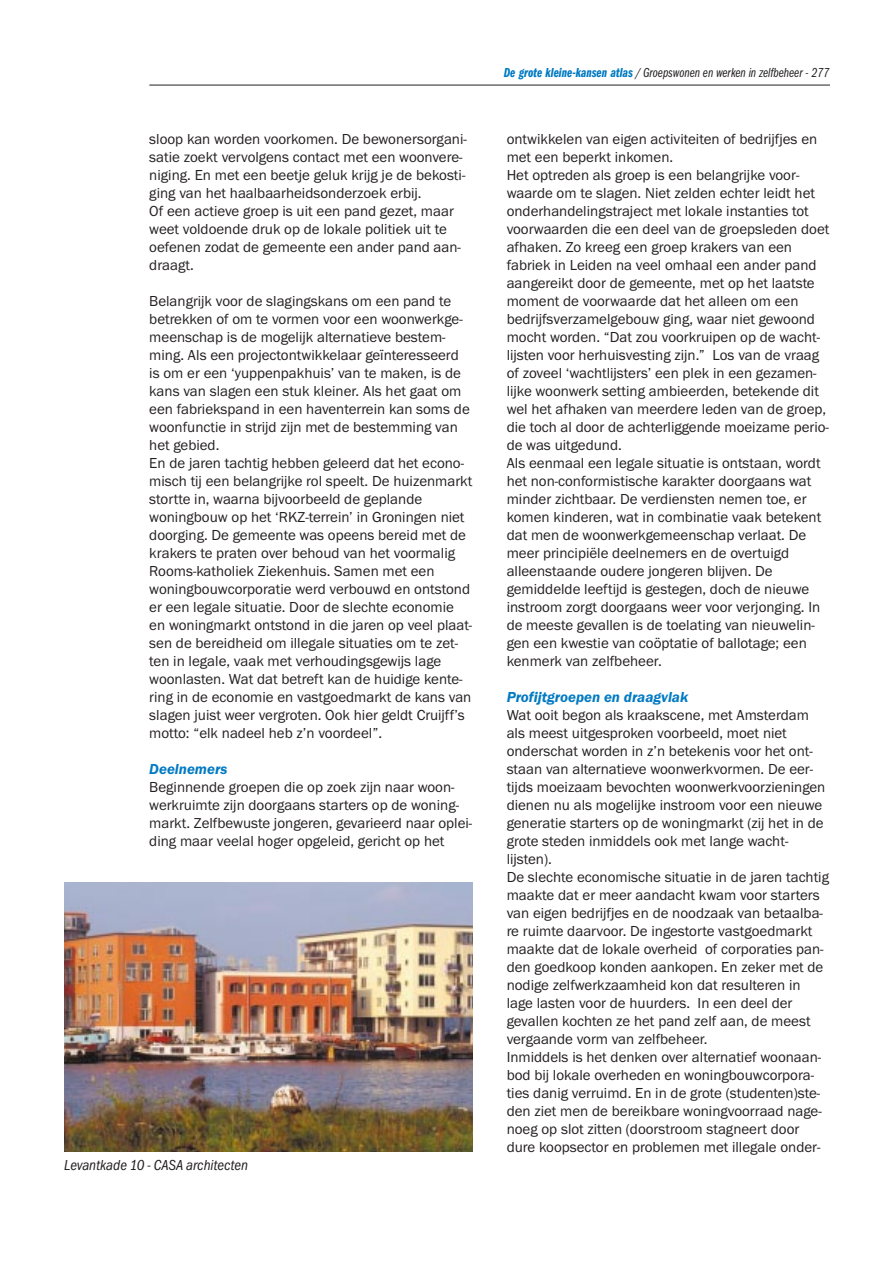
<style>
.page{position:relative;width:893px;height:1262px;background:#fff}
.page>*{position:absolute;margin:0;border:0;box-sizing:border-box;transform-origin:0 0}
.t1{font:15px/18px "Franklin Gothic Itc T";color:#231f20}
.t2{font:italic 600 15px "Franklin Gothic Itc T";color:#007ac2}
.t3{font:italic condensed 15px "Franklin Gothic Itc T";color:#231f20}
.t4{font:italic extra-condensed 13.5px "Franklin Gothic Itc T";color:#231f20}
.s1{font-weight:600;color:#007ac2}
</style>
<div class="page">
<hr style="left:149px;top:85px;width:681px;height:1px;background:#231f20">
<img style="left:64px;top:882px;width:408px;height:270px">
<p class="t1" style="left:149px;top:131px;width:319px">sloop kan worden voorkomen. De bewonersorgani&shy;satie zoekt vervolgens contact met een woonvere&shy;niging. En met een beetje geluk krijg je de bekosti&shy;ging van het haalbaarheidsonderzoek erbij.<br>Of een actieve groep is uit een pand gezet, maar weet voldoende druk op de lokale politiek uit te oefenen zodat de gemeente een ander pand aan&shy;draagt.</p>
<p class="t1" style="left:149px;top:293px;width:324px">Belangrijk voor de slagingskans om een pand te betrekken of om te vormen voor een woonwerkge&shy;meenschap is de mogelijk alternatieve bestem&shy;ming. Als een projectontwikkelaar geïnteresseerd is om er een ‘yuppenpakhuis’ van te maken, is de kans van slagen een stuk kleiner. Als het gaat om een fabriekspand in een haventerrein kan soms de woonfunctie in strijd zijn met de bestemming van het gebied.<br>En de jaren tachtig hebben geleerd dat het econo&shy;misch tij een belangrijke rol speelt. De huizenmarkt stortte in, waarna bijvoorbeeld de geplande woningbouw op het ‘RKZ-terrein’ in Groningen niet doorging. De gemeente was opeens bereid met de krakers te praten over behoud van het voormalig Rooms-katholiek Ziekenhuis. Samen met een woningbouwcorporatie werd verbouwd en ontstond er een legale situatie. Door de slechte economie en woningmarkt ontstond in die jaren op veel plaat&shy;sen de bereidheid om illegale situaties om te zet&shy;ten in legale, vaak met verhoudingsgewijs lage woonlasten. Wat dat betreft kan de huidige kente&shy;ring in de economie en vastgoedmarkt de kans van slagen juist weer vergroten. Ook hier geldt Cruijff’s motto: “elk nadeel heb z’n voordeel”.</p>
<p class="t2" style="left:149px;top:763px;width:80px">Deelnemers</p>
<p class="t1" style="left:149px;top:779px;width:324px">Beginnende groepen die op zoek zijn naar woon&shy;werkruimte zijn doorgaans starters op de woning&shy;markt. Zelfbewuste jongeren, gevarieerd naar oplei&shy;ding maar veelal hoger opgeleid, gericht op het</p>
<p class="t3" style="left:64px;top:1159px;width:185px">Levantkade 10 - CASA architecten</p>
<p class="t4" style="left:504px;top:67px;width:327px"><span class="s1">De grote kleine-kansen atlas</span> / Groepswonen en werken in zelfbeheer - 277</p>
<p class="t1" style="left:506px;top:131px;width:324px">ontwikkelen van eigen activiteiten of bedrijfjes en met een beperkt inkomen.<br>Het optreden als groep is een belangrijke voor&shy;waarde om te slagen. Niet zelden echter leidt het onderhandelingstraject met lokale instanties tot voorwaarden die een deel van de groepsleden doet afhaken. Zo kreeg een groep krakers van een fabriek in Leiden na veel omhaal een ander pand aangereikt door de gemeente, met op het laatste moment de voorwaarde dat het alleen om een bedrijfsverzamelgebouw ging, waar niet gewoond mocht worden. “Dat zou voorkruipen op de wacht&shy;lijsten voor herhuisvesting zijn.” Los van de vraag of zoveel ‘wachtlijsters’ een plek in een gezamen&shy;lijke woonwerk setting ambieerden, betekende dit wel het afhaken van meerdere leden van de groep, die toch al door de achterliggende moeizame perio&shy;de was uitgedund.<br>Als eenmaal een legale situatie is ontstaan, wordt het non-conformistische karakter doorgaans wat minder zichtbaar. De verdiensten nemen toe, er komen kinderen, wat in combinatie vaak betekent dat men de woonwerkgemeenschap verlaat. De meer principiële deelnemers en de overtuigd alleenstaande oudere jongeren blijven. De gemiddelde leeftijd is gestegen, doch de nieuwe instroom zorgt doorgaans weer voor verjonging. In de meeste gevallen is de toelating van nieuwelin&shy;gen een kwestie van coöptatie of ballotage; een kenmerk van zelfbeheer.</p>
<p class="t2" style="left:506px;top:691px;width:183px">Profijtgroepen en draagvlak</p>
<p class="t1" style="left:506px;top:707px;width:324px">Wat ooit begon als kraakscene, met Amsterdam als meest uitgesproken voorbeeld, moet niet onderschat worden in z’n betekenis voor het ont&shy;staan van alternatieve woonwerkvormen. De eer&shy;tijds moeizaam bevochten woonwerkvoorzieningen dienen nu als mogelijke instroom voor een nieuwe generatie starters op de woningmarkt (zij het in de grote steden inmiddels ook met lange wacht&shy;lijsten).<br>De slechte economische situatie in de jaren tachtig maakte dat er meer aandacht kwam voor starters van eigen bedrijfjes en de noodzaak van betaalba&shy;re ruimte daarvoor. De ingestorte vastgoedmarkt maakte dat de lokale overheid of corporaties pan&shy;den goedkoop konden aankopen. En zeker met de nodige zelfwerkzaamheid kon dat resulteren in lage lasten voor de huurders. In een deel der gevallen kochten ze het pand zelf aan, de meest vergaande vorm van zelfbeheer.<br>Inmiddels is het denken over alternatief woonaan&shy;bod bij lokale overheden en woningbouwcorpora&shy;ties danig verruimd. En in de grote (studenten)ste&shy;den ziet men de bereikbare woningvoorraad nage&shy;noeg op slot zitten (doorstroom stagneert door dure koopsector en problemen met illegale onder-</p>
</div>
